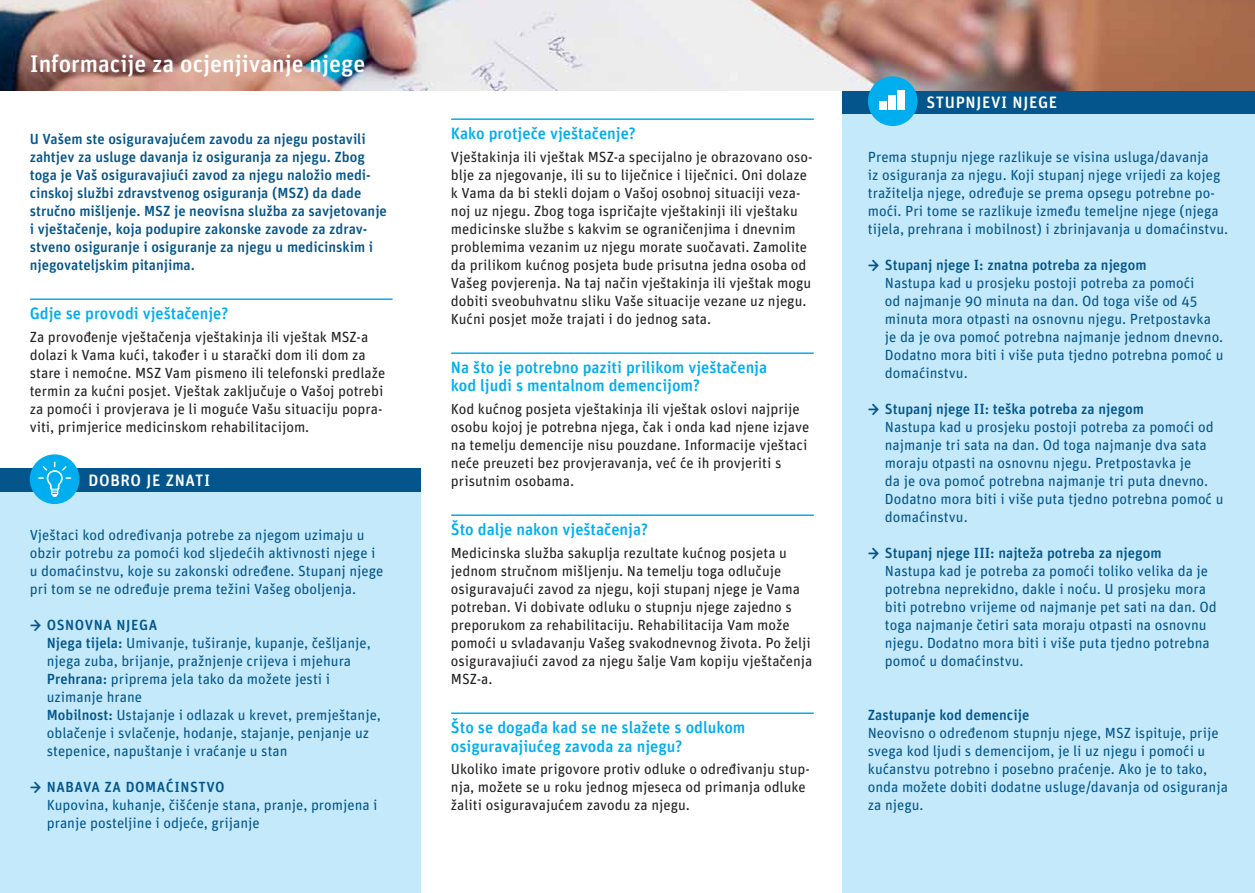
<style>
.page{position:relative;width:1255px;height:893px;background:#fff}
.page>*{position:absolute;margin:0;border:0;box-sizing:border-box;transform-origin:0 0}
.t1{font:500 24px "Unit Rounded OT";color:#fff}
.t2{font:500 16.5px/18px "Unit Rounded Pro";color:#00aeef}
.t3{font:500 16.5px "Unit Rounded Pro";letter-spacing:.04em;color:#fff}
.t4{font:14.7px/18px "Unit Rounded Pro";color:#03558b}
.t5{font:14.7px/18px "Unit Rounded Pro";color:#231f20}
.t6{font:500 14.7px/18px "Unit Rounded Pro";color:#03558b}
.s1{font-weight:500;font-size:16.5px}
.s2{font-weight:500}
.s3{font-family:"Unit Rounded OT";font-weight:500}
</style>
<div class="page">
<div style="left:842px;top:96px;width:412px;height:797px;background:#c3e9fb"></div>
<div style="left:842px;top:90px;width:412px;height:23px;background:#03558b"></div>
<img style="left:0;top:0;width:1254px;height:90px">
<div style="left:0;top:486px;width:421px;height:407px;background:#c3e9fb"></div>
<div style="left:0;top:468px;width:421px;height:24px;background:#03558b"></div>
<hr style="left:31px;top:298px;width:361px;height:2px;background:#00aeef">
<hr style="left:451px;top:118px;width:362px;height:2px;background:#00aeef">
<hr style="left:451px;top:352px;width:362px;height:2px;background:#00aeef">
<hr style="left:451px;top:514px;width:362px;height:2px;background:#00aeef">
<hr style="left:451px;top:712px;width:362px;height:2px;background:#00aeef">
<div style="left:30px;top:454px;width:49px;height:50px;background:#00aeef;border-radius:50%"></div>
<svg style="left:39px;top:462px;width:31px;height:35px"></svg>
<div style="left:867px;top:76px;width:50px;height:50px;background:#00aeef;border-radius:50%"></div>
<div style="left:879px;top:102px;width:7px;height:8px;background:#fff"></div>
<div style="left:888px;top:96px;width:7px;height:14px;background:#fff"></div>
<div style="left:897px;top:90px;width:7px;height:20px;background:#fff"></div>
<h1 class="t1" style="left:30px;top:55px;width:337px">Informacije za ocjenjivanje njege</h1>
<p class="t6" style="left:30px;top:132px;width:359px">U Vašem ste osiguravajućem zavodu za njegu postavili zahtjev za usluge davanja iz osiguranja za njegu. Zbog toga je Vaš osiguravajiući zavod za njegu naložio medi&shy;cinskoj službi zdravstvenog osiguranja (MSZ) da dade stručno mišljenje. MSZ je neovisna služba za savjetovanje i vještačenje, koja podupire zakonske zavode za zdrav&shy;stveno osiguranje i osiguranje za njegu u medicinskim i njegovateljskim pitanjima.</p>
<p class="t2" style="left:30px;top:307px;width:200px">Gdje se provodi vještačenje?</p>
<p class="t5" style="left:30px;top:330px;width:357px">Za provođenje vještačenja vještakinja ili vještak MSZ-a dolazi k Vama kući, također i u starački dom ili dom za stare i nemoćne. MSZ Vam pismeno ili telefonski predlaže termin za kućni posjet. Vještak zaključuje o Vašoj potrebi za pomoći i provjerava je li moguće Vašu situaciju popra&shy;viti, primjerice medicinskom rehabilitacijom.</p>
<p class="t3" style="left:88px;top:474px;width:123px">DOBRO JE ZNATI</p>
<p class="t4" style="left:30px;top:528px;width:355px">Vještaci kod određivanja potrebe za njegom uzimaju u obzir potrebu za pomoći kod sljedećih aktivnosti njege i u domaćinstvu, koje su zakonski određene. Stupanj njege pri tom se ne određuje prema težini Vašeg oboljenja.</p>
<p class="t4" style="left:47px;top:618px;width:335px;text-indent:-17px"><span class="s1">→</span> <span class="s2">OSNOVNA NJEGA<br></span><span class="s3">Njega tijela:</span> Umivanje, tuširanje, kupanje, češljanje, njega zuba, brijanje, pražnjenje crijeva i mjehura <span class="s3">Prehrana:</span> priprema jela tako da možete jesti i uzimanje hrane<br><span class="s3">Mobilnost:</span> Ustajanje i odlazak u krevet, premještanje, oblačenje i svlačenje, hodanje, stajanje, penjanje uz stepenice, napuštanje i vraćanje u stan</p>
<p class="t4" style="left:47px;top:780px;width:332px;text-indent:-17px"><span class="s1">→</span> <span class="s2">NABAVA ZA DOMAĆINSTVO<br></span>Kupovina, kuhanje, čišćenje stana, pranje, promjena i pranje posteljine i odjeće, grijanje</p>
<p class="t2" style="left:451px;top:127px;width:186px">Kako protječe vještačenje?</p>
<p class="t5" style="left:451px;top:150px;width:363px">Vještakinja ili vještak MSZ-a specijalno je obrazovano oso&shy;blje za njegovanje, ili su to liječnice i liječnici. Oni dolaze k Vama da bi stekli dojam o Vašoj osobnoj situaciji veza&shy;noj uz njegu. Zbog toga ispričajte vještakinji ili vještaku medicinske službe s kakvim se ograničenjima i dnevnim problemima vezanim uz njegu morate suočavati. Zamolite da prilikom kućnog posjeta bude prisutna jedna osoba od Vašeg povjerenja. Na taj način vještakinja ili vještak mogu dobiti sveobuhvatnu sliku Vaše situacije vezane uz njegu.<br>Kućni posjet može trajati i do jednog sata.</p>
<p class="t2" style="left:451px;top:361px;width:318px">Na što je potrebno paziti prilikom vještačenja kod ljudi s mentalnom demencijom?</p>
<p class="t5" style="left:451px;top:402px;width:360px">Kod kućnog posjeta vještakinja ili vještak oslovi najprije osobu kojoj je potrebna njega, čak i onda kad njene izjave na temelju demencije nisu pouzdane. Informacije vještaci neće preuzeti bez provjeravanja, već će ih provjeriti s prisutnim osobama.</p>
<p class="t2" style="left:451px;top:523px;width:199px">Što dalje nakon vještačenja?</p>
<p class="t5" style="left:451px;top:546px;width:363px">Medicinska služba sakuplja rezultate kućnog posjeta u jednom stručnom mišljenju. Na temelju toga odlučuje osiguravajući zavod za njegu, koji stupanj njege je Vama potreban. Vi dobivate odluku o stupnju njege zajedno s preporukom za rehabilitaciju. Rehabilitacija Vam može pomoći u svladavanju Vašeg svakodnevnog života. Po želji osiguravajiući zavod za njegu šalje Vam kopiju vještačenja MSZ-a.</p>
<p class="t2" style="left:451px;top:721px;width:296px">Što se događa kad se ne slažete s odlukom osiguravajiućeg zavoda za njegu?</p>
<p class="t5" style="left:451px;top:762px;width:360px">Ukoliko imate prigovore protiv odluke o određivanju stup&shy;nja, možete se u roku jednog mjeseca od primanja odluke žaliti osiguravajućem zavodu za njegu.</p>
<p class="t3" style="left:926px;top:96px;width:132px">STUPNJEVI NJEGE</p>
<p class="t4" style="left:867px;top:150px;width:362px">Prema stupnju njege razlikuje se visina usluga/davanja<br>iz osiguranja za njegu. Koji stupanj njege vrijedi za kojeg tražitelja njege, određuje se prema opsegu potrebne po&shy;moći. Pri tome se razlikuje između temeljne njege (njega tijela, prehrana i mobilnost) i zbrinjavanja u domaćinstvu.</p>
<p class="t4" style="left:884px;top:258px;width:340px;text-indent:-17px"><span class="s1">→</span> <span class="s2">Stupanj njege I: znatna potreba za njegom<br></span>Nastupa kad u prosjeku postoji potreba za pomoći<br>od najmanje 90 minuta na dan. Od toga više od 45 minuta mora otpasti na osnovnu njegu. Pretpostavka je da je ova pomoć potrebna najmanje jednom dnevno.<br>Dodatno mora biti i više puta tjedno potrebna pomoć u domaćinstvu.</p>
<p class="t4" style="left:884px;top:402px;width:340px;text-indent:-17px"><span class="s1">→</span> <span class="s2">Stupanj njege II: teška potreba za njegom<br></span>Nastupa kad u prosjeku postoji potreba za pomoći od najmanje tri sata na dan. Od toga najmanje dva sata moraju otpasti na osnovnu njegu. Pretpostavka je<br>da je ova pomoć potrebna najmanje tri puta dnevno.<br>Dodatno mora biti i više puta tjedno potrebna pomoć u domaćinstvu.</p>
<p class="t4" style="left:884px;top:546px;width:333px;text-indent:-17px"><span class="s1">→</span> <span class="s2">Stupanj njege III: najteža potreba za njegom<br></span>Nastupa kad je potreba za pomoći toliko velika da je potrebna neprekidno, dakle i noću. U prosjeku mora biti potrebno vrijeme od najmanje pet sati na dan. Od toga najmanje četiri sata moraju otpasti na osnovnu njegu. Dodatno mora biti i više puta tjedno potrebna pomoć u domaćinstvu.</p>
<p class="t6" style="left:867px;top:708px;width:163px">Zastupanje kod demencije</p>
<p class="t4" style="left:867px;top:726px;width:361px">Neovisno o određenom stupnju njege, MSZ ispituje, prije svega kod ljudi s demencijom, je li uz njegu i pomoći u kućanstvu potrebno i posebno praćenje. Ako je to tako, onda možete dobiti dodatne usluge/davanja od osiguranja za njegu.</p>
</div>
